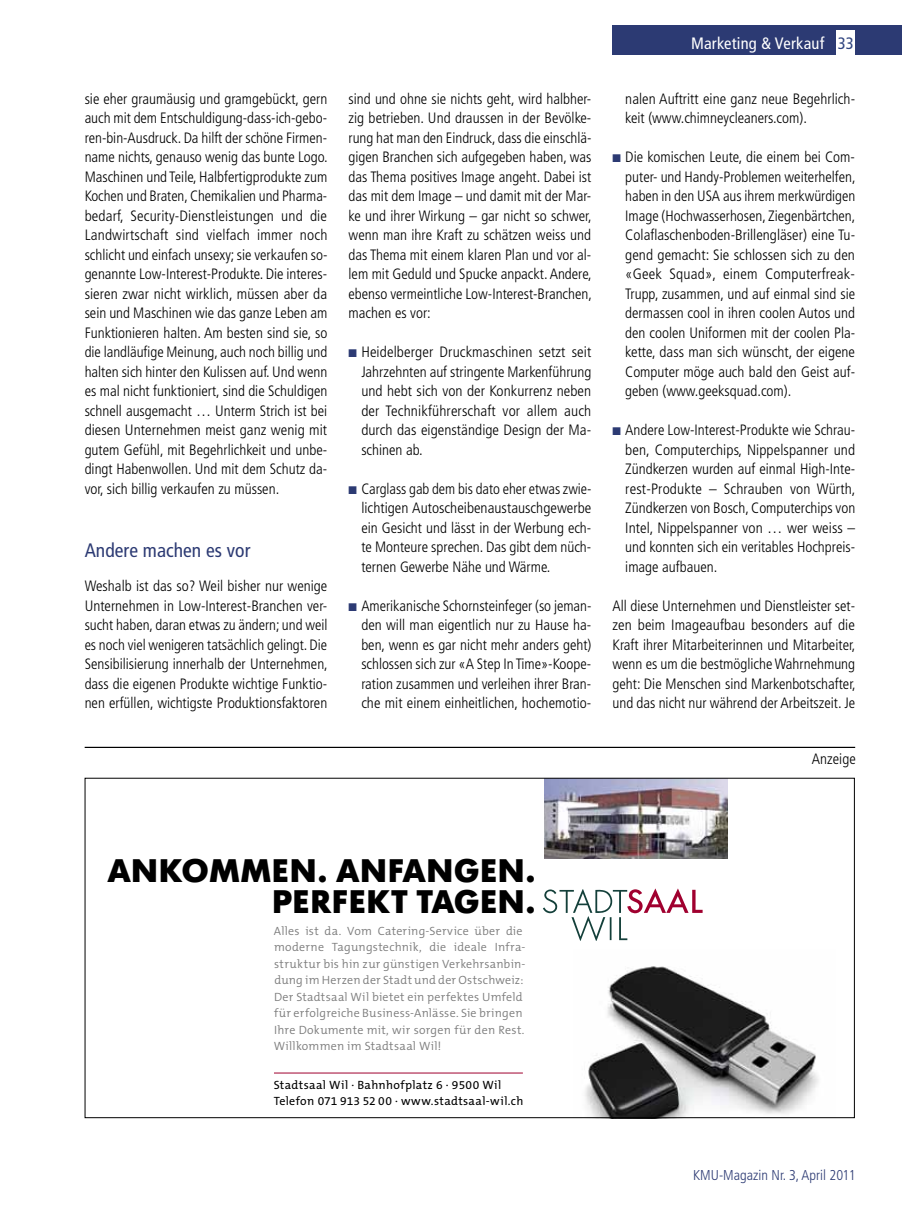
<style>
.page{position:relative;width:902px;height:1212px;background:#fff}
.page>*{position:absolute;margin:0;border:0;box-sizing:border-box;transform-origin:0 0}
.t1{font:700 32.25px/31.5px "Futura BQ";letter-spacing:.02em;color:#000;text-align:right}
.t2{font:condensed 19.5px "Frutiger LT Std";letter-spacing:.005em;color:#2c3a73}
.t3{font:condensed 16.5px "Frutiger LT Std";letter-spacing:.015em;color:#fff}
.t4{font:300 condensed 15px/19.5px "Frutiger LT Std";color:#000;text-align:justify}
.t5{font:300 condensed 14.25px "Frutiger LT Std";color:#2c3a73}
.t6{font:300 12px/16.5px "The Mix B4";letter-spacing:.02em;color:#7c7c7c}
.t7{font:12px/16.5px "The Mix B5 Plain";letter-spacing:.03em;color:#000}
.s1{color:#2c3a73}
.s2{color:#304580}
</style>
<div class="page">
<div style="left:612px;top:26px;width:289px;height:29px;background:#2c3a73"></div>
<div style="left:836px;top:31px;width:19px;height:27px;background:#fff"></div>
<img style="left:585px;top:966px;width:234px;height:150px">
<svg style="left:543px;top:888px;width:159px;height:53px"></svg>
<img style="left:544px;top:780px;width:183px;height:79px">
<hr style="left:274px;top:1072px;width:249px;height:1px;background:#a0002f">
<hr style="left:85px;top:747px;width:770px;height:1px;background:#000">
<p class="t4" style="left:85px;top:89px;width:245px;text-align:left">sie eher graumäusig und gramgebückt, gern auch mit dem Entschuldigung-dass-ich-gebo&shy;ren-bin-Ausdruck. Da hilft der schöne Firmen&shy;name nichts, genauso wenig das bunte Logo.<br>Maschinen und Teile, Halbfertigprodukte zum Kochen und Braten, Chemikalien und Pharma&shy;bedarf, Security-Dienstleistungen und die Landwirtschaft sind vielfach immer noch schlicht und einfach unsexy; sie verkaufen so&shy;genannte Low-Interest-Produkte. Die interes&shy;sieren zwar nicht wirklich, müssen aber da sein und Maschinen wie das ganze Leben am Funktionieren halten. Am besten sind sie, so die landläufige Meinung, auch noch billig und halten sich hinter den Kulissen auf. Und wenn es mal nicht funktioniert, sind die Schuldigen schnell ausgemacht … Unterm Strich ist bei diesen Unternehmen meist ganz wenig mit gutem Gefühl, mit Begehrlichkeit und unbe&shy;dingt Habenwollen. Und mit dem Schutz da&shy;vor, sich billig verkaufen zu müssen.</p>
<h2 class="t2" style="left:85px;top:539px;width:167px">Andere machen es vor</h2>
<p class="t4" style="left:85px;top:577px;width:245px">Weshalb ist das so? Weil bisher nur wenige Unternehmen in Low-Interest-Branchen ver&shy;sucht haben, daran etwas zu ändern; und weil es noch viel wenigeren tatsächlich gelingt. Die Sensibilisierung innerhalb der Unternehmen, dass die eigenen Produkte wichtige Funktio&shy;nen erfüllen, wichtigste Produktionsfaktoren</p>
<p class="t4" style="left:348px;top:89px;width:245px">sind und ohne sie nichts geht, wird halbher&shy;zig betrieben. Und draussen in der Bevölke&shy;rung hat man den Eindruck, dass die einschlä&shy;gigen Branchen sich aufgegeben haben, was das Thema positives Image angeht. Dabei ist das mit dem Image – und damit mit der Mar&shy;ke und ihrer Wirkung – gar nicht so schwer, wenn man ihre Kraft zu schätzen weiss und das Thema mit einem klaren Plan und vor al&shy;lem mit Geduld und Spucke anpackt. Andere, ebenso vermeintliche Low-Interest-Branchen, machen es vor:</p>
<p class="t4" style="left:361px;top:343px;width:231px;text-indent:-13px"><span class="s1">■</span> Heidelberger Druckmaschinen setzt seit Jahrzehnten auf stringente Markenführung und hebt sich von der Konkurrenz neben der Technikführerschaft vor allem auch durch das eigenständige Design der Ma&shy;schinen ab.</p>
<p class="t4" style="left:361px;top:479px;width:231px;text-indent:-13px"><span class="s1">■</span> Carglass gab dem bis dato eher etwas zwie&shy;lichtigen Autoscheibenaustauschgewerbe ein Gesicht und lässt in der Werbung ech&shy;te Monteure sprechen. Das gibt dem nüch&shy;ternen Gewerbe Nähe und Wärme.</p>
<p class="t4" style="left:361px;top:596px;width:231px;text-indent:-13px"><span class="s1">■</span> Amerikanische Schornsteinfeger (so jeman&shy;den will man eigentlich nur zu Hause ha&shy;ben, wenn es gar nicht mehr anders geht) schlossen sich zur «A Step In Time»-Koope&shy;ration zusammen und verleihen ihrer Bran&shy;che mit einem einheitlichen, hochemotio-</p>
<p class="t3" style="left:691px;top:33px;width:164px">Marketing &amp; Verkauf <span class="s2">33</span></p>
<p class="t4" style="left:625px;top:89px;width:231px">nalen Auftritt eine ganz neue Begehrlich&shy;keit (www.chimneycleaners.com).</p>
<p class="t4" style="left:625px;top:148px;width:232px;text-indent:-13px"><span class="s1">■</span> Die komischen Leute, die einem bei Com&shy;puter- und Handy-Problemen weiterhelfen, haben in den USA aus ihrem merkwürdigen Image (Hochwasserhosen, Ziegenbärtchen, Colaflaschenboden-Brillengläser) eine Tu&shy;gend gemacht: Sie schlossen sich zu den «Geek Squad», einem Computerfreak-Trupp, zusammen, und auf einmal sind sie dermassen cool in ihren coolen Autos und den coolen Uniformen mit der coolen Pla&shy;kette, dass man sich wünscht, der eigene Computer möge auch bald den Geist auf&shy;geben (www.geeksquad.com).</p>
<p class="t4" style="left:625px;top:421px;width:232px;text-align:left;text-indent:-13px"><span class="s1">■</span> Andere Low-Interest-Produkte wie Schrau&shy;ben, Computerchips, Nippelspanner und Zündkerzen wurden auf einmal High-Inte&shy;rest-Produkte – Schrauben von Würth, Zündkerzen von Bosch, Computerchips von Intel, Nippelspanner von … wer weiss – und konnten sich ein veritables Hochpreis&shy;image aufbauen.</p>
<p class="t4" style="left:612px;top:596px;width:245px">All diese Unternehmen und Dienstleister set&shy;zen beim Imageaufbau besonders auf die Kraft ihrer Mitarbeiterinnen und Mitarbeiter, wenn es um die bestmögliche Wahrnehmung geht: Die Menschen sind Markenbotschafter, und das nicht nur während der Arbeitszeit. Je</p>
<p class="t4" style="left:811px;top:749px;width:45px">Anzeige</p>
<h1 class="t1" style="left:108px;top:854px;width:429px">ANKOMMEN. ANFANGEN.<br>PERFEKT TAGEN.</h1>
<p class="t6" style="left:274px;top:923px;width:253px">Alles ist da. Vom Catering-Service über die moderne Tagungstechnik, die ideale Infra&shy;struktur bis hin zur günstigen Verkehrsanbin&shy;dung im Herzen der Stadt und der Ostschweiz:<br>Der Stadtsaal Wil bietet ein perfektes Umfeld für erfolgreiche Business-Anlässe. Sie bringen Ihre Dokumente mit, wir sorgen für den Rest.<br>Willkommen im Stadtsaal Wil!</p>
<p class="t7" style="left:274px;top:1077px;width:251px">Stadtsaal Wil · Bahnhofplatz 6 · 9500 Wil<br>Telefon 071 913 52 00 · www.stadtsaal-wil.ch</p>
<p class="t5" style="left:693px;top:1167px;width:164px">KMU-Magazin Nr. 3, April 2011</p>
</div>
